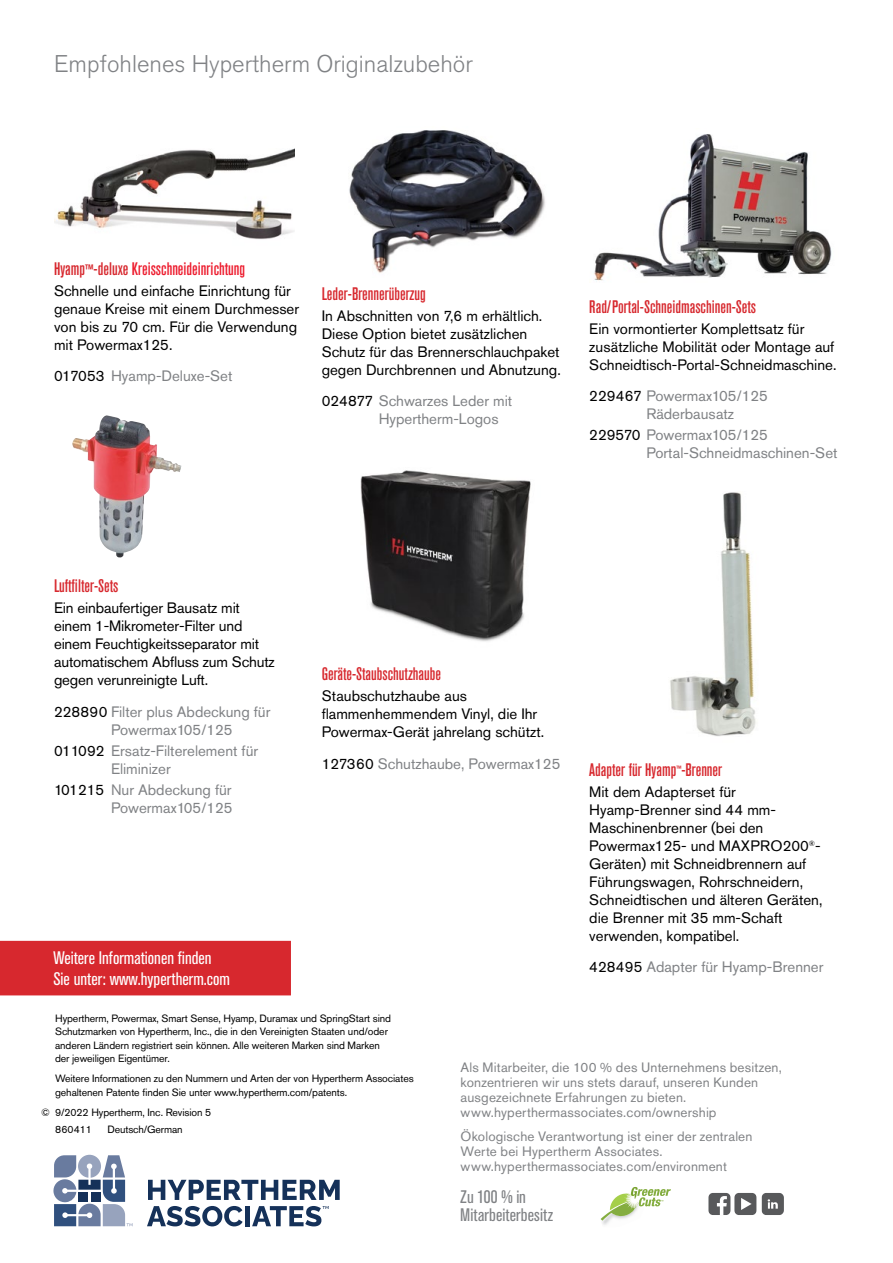
<style>
.page{position:relative;width:893px;height:1263px;background:#fff}
.page>*{position:absolute;margin:0;border:0;box-sizing:border-box;transform-origin:0 0}
.t1{font:300 24px "Akzidenz Grotesk Pro";color:#808285}
.Head_B_-_12_15_med_c{font:500 condensed 18px "Akzidenz Grotesk Pro";color:#d7282e}
.CTA_-_12_14_reg_cond{font:condensed 18px "Akzidenz Grotesk Pro";color:#fff}
.Head_B_-_12_15_med_c-2{font:500 condensed 18px "Akzidenz Grotesk Pro";color:#ed1c2e}
._100__Associate-owne{font:condensed 18px/18px "Akzidenz Grotesk Pro";letter-spacing:.01em;color:#808285}
.Text_-_no_indent{font:15px/18px "Akzidenz Grotesk Pro";color:#000}
.Accessories_part_no{font:15px/18px "Akzidenz Grotesk Pro";color:#808285}
.Culture_-_9_10_Regul{font:13.5px/15px "Akzidenz Grotesk Pro";letter-spacing:.01em;color:#808285}
.Mousetype{font:10.5px/13.5px "Akzidenz Grotesk Pro";letter-spacing:-.01em;color:#000}
.Legal_Mousetype_inde{font:10.5px "Akzidenz Grotesk Pro";color:#000}
.s1{color:#d7282e}
.s2{font-size:15px;color:#d7282e}
.s3{color:#000}
</style>
<div class="page">
<svg style="left:148px;top:1180px;width:192px;height:20px"></svg>
<svg style="left:147px;top:1206px;width:96px;height:20px"></svg>
<div style="left:245px;top:1206px;width:5px;height:20px;background:#153159"></div>
<svg style="left:252px;top:1206px;width:77px;height:20px"></svg>
<svg style="left:53px;top:1155px;width:80px;height:71px"></svg>
<div style="left:91px;top:1192px;width:10px;height:10px;background:#153159"></div>
<div style="left:78px;top:1192px;width:10px;height:10px;background:#153159"></div>
<img style="left:54px;top:148px;width:241px;height:92px">
<img style="left:72px;top:415px;width:109px;height:142px">
<img style="left:349px;top:130px;width:196px;height:143px">
<img style="left:360px;top:470px;width:171px;height:172px">
<img style="left:594px;top:134px;width:238px;height:147px">
<img style="left:670px;top:492px;width:86px;height:244px">
<div style="left:0;top:941px;width:291px;height:54px;background:#d7282e"></div>
<svg style="left:708px;top:1193px;width:76px;height:22px"></svg>
<img style="left:600px;top:1218px;width:10px;height:7px">
<svg style="left:601px;top:1187px;width:70px;height:33px"></svg>
<p class="t1" style="left:54px;top:48px;width:420px">Empfohlenes Hypertherm Originalzubehör</p>
<p class="Head_B_-_12_15_med_c-2" style="left:54px;top:257px;width:193px"><span class="s1">Hyamp</span><span class="s2">™</span><span class="s1">-deluxe</span> Kreisschneideinrichtung</p>
<p class="Text_-_no_indent" style="left:54px;top:282px;width:247px">Schnelle und einfache Einrichtung für genaue Kreise mit einem Durchmesser von bis zu 70 cm. Für die Verwendung mit Powermax125.</p>
<p class="Accessories_part_no" style="left:54px;top:367px;width:180px"><span class="s3">017053</span> Hyamp-Deluxe-Set</p>
<p class="Head_B_-_12_15_med_c" style="left:322px;top:282px;width:106px">Leder-Brennerüberzug</p>
<p class="Text_-_no_indent" style="left:322px;top:306px;width:241px">In Abschnitten von 7,6 m erhältlich.<br>Diese Option bietet zusätzlichen Schutz für das Brennerschlauchpaket gegen Durchbrennen und Abnutzung.</p>
<p class="Accessories_part_no" style="left:379px;top:392px;width:135px;text-indent:-57px"><span class="s3">024877</span> Schwarzes Leder mit<br>Hypertherm-Logos</p>
<p class="Head_B_-_12_15_med_c" style="left:589px;top:295px;width:168px">Rad/Portal-Schneidmaschinen-Sets</p>
<p class="Text_-_no_indent" style="left:589px;top:319px;width:249px">Ein vormontierter Komplettsatz für zusätzliche Mobilität oder Montage auf<br>Schneidtisch-Portal-Schneidmaschine.</p>
<p class="Accessories_part_no" style="left:646px;top:387px;width:123px;text-indent:-57px"><span class="s3">229467</span> Powermax105/125<br>Räderbausatz</p>
<p class="Accessories_part_no" style="left:646px;top:426px;width:193px;text-indent:-57px"><span class="s3">229570</span> Powermax105/125<br>Portal‑Schneidmaschinen-Set</p>
<p class="Head_B_-_12_15_med_c" style="left:54px;top:574px;width:66px">Luftfilter-Sets</p>
<p class="Text_-_no_indent" style="left:54px;top:599px;width:222px">Ein einbaufertiger Bausatz mit einem 1-Mikrometer-Filter und einem Feuchtigkeitsseparator mit automatischem Abfluss zum Schutz gegen verunreinigte Luft.</p>
<p class="Accessories_part_no" style="left:111px;top:702px;width:161px;text-indent:-57px"><span class="s3">228890</span> Filter plus Abdeckung für<br>Powermax105/125</p>
<p class="Accessories_part_no" style="left:111px;top:741px;width:149px;text-indent:-57px"><span class="s3">011092</span> Ersatz-Filterelement für<br>Eliminizer</p>
<p class="Accessories_part_no" style="left:54px;top:780px;width:180px;text-align:right"><span class="s3">101215</span> Nur Abdeckung für<br>Powermax105/125</p>
<p class="CTA_-_12_14_reg_cond" style="left:53px;top:946px;width:160px">Weitere Informationen finden</p>
<p class="CTA_-_12_14_reg_cond" style="left:53px;top:967px;width:178px">Sie unter: www.hypertherm.com</p>
<p class="Head_B_-_12_15_med_c" style="left:322px;top:662px;width:121px">Geräte-Staubschutzhaube</p>
<p class="Text_-_no_indent" style="left:322px;top:687px;width:224px">Staubschutzhaube aus flammenhemmendem Vinyl, die Ihr<br>Powermax-Gerät jahrelang schützt.</p>
<p class="Accessories_part_no" style="left:322px;top:754px;width:240px"><span class="s3">127360</span> Schutzhaube, Powermax125</p>
<p class="Head_B_-_12_15_med_c" style="left:589px;top:758px;width:135px">Adapter für Hyamp<sup>™</sup>-Brenner</p>
<p class="Text_-_no_indent" style="left:589px;top:782px;width:235px">Mit dem Adapterset für<br>Hyamp-Brenner sind 44 mm-<br>Maschinenbrenner (bei den<br>Powermax125- und MAXPRO200<sup>®</sup>-<br>Geräten) mit Schneidbrennern auf<br>Führungswagen, Rohrschneidern,<br>Schneidtischen und älteren Geräten, die Brenner mit 35 mm-Schaft verwenden, kompatibel.</p>
<p class="Accessories_part_no" style="left:589px;top:958px;width:236px"><span class="s3">428495</span> Adapter für Hyamp-Brenner</p>
<p class="Mousetype" style="left:55px;top:1011px;width:338px">Hypertherm, Powermax, Smart Sense, Hyamp, Duramax und SpringStart sind Schutzmarken von Hypertherm, Inc., die in den Vereinigten Staaten und/oder anderen Ländern registriert sein können. Alle weiteren Marken sind Marken der jeweiligen Eigentümer.</p>
<p class="Mousetype" style="left:55px;top:1072px;width:360px">Weitere Informationen zu den Nummern und Arten der von Hypertherm Associates gehaltenen Patente finden Sie unter www.hypertherm.com/patents.</p>
<p class="Legal_Mousetype_inde" style="left:41px;top:1105px;width:10px">©</p>
<p class="Mousetype" style="left:55px;top:1105px;width:158px">9/2022 Hypertherm, Inc. Revision 5</p>
<p class="Mousetype" style="left:55px;top:1122px;width:38px">860411</p>
<p class="Mousetype" style="left:107px;top:1122px;width:77px">Deutsch/German</p>
<p class="Culture_-_9_10_Regul" style="left:461px;top:1060px;width:323px">Als Mitarbeiter, die 100 % des Unternehmens besitzen, konzentrieren wir uns stets darauf, unseren Kunden ausgezeichnete Erfahrungen zu bieten. www.hyperthermassociates.com/ownership</p>
<p class="Culture_-_9_10_Regul" style="left:461px;top:1129px;width:293px">Ökologische Verantwortung ist einer der zentralen<br>Werte bei Hypertherm Associates. www.hyperthermassociates.com/environment</p>
<p class="_100__Associate-owne" style="left:460px;top:1187px;width:94px">Zu 100 % in<br>Mitarbeiterbesitz</p>
</div>
